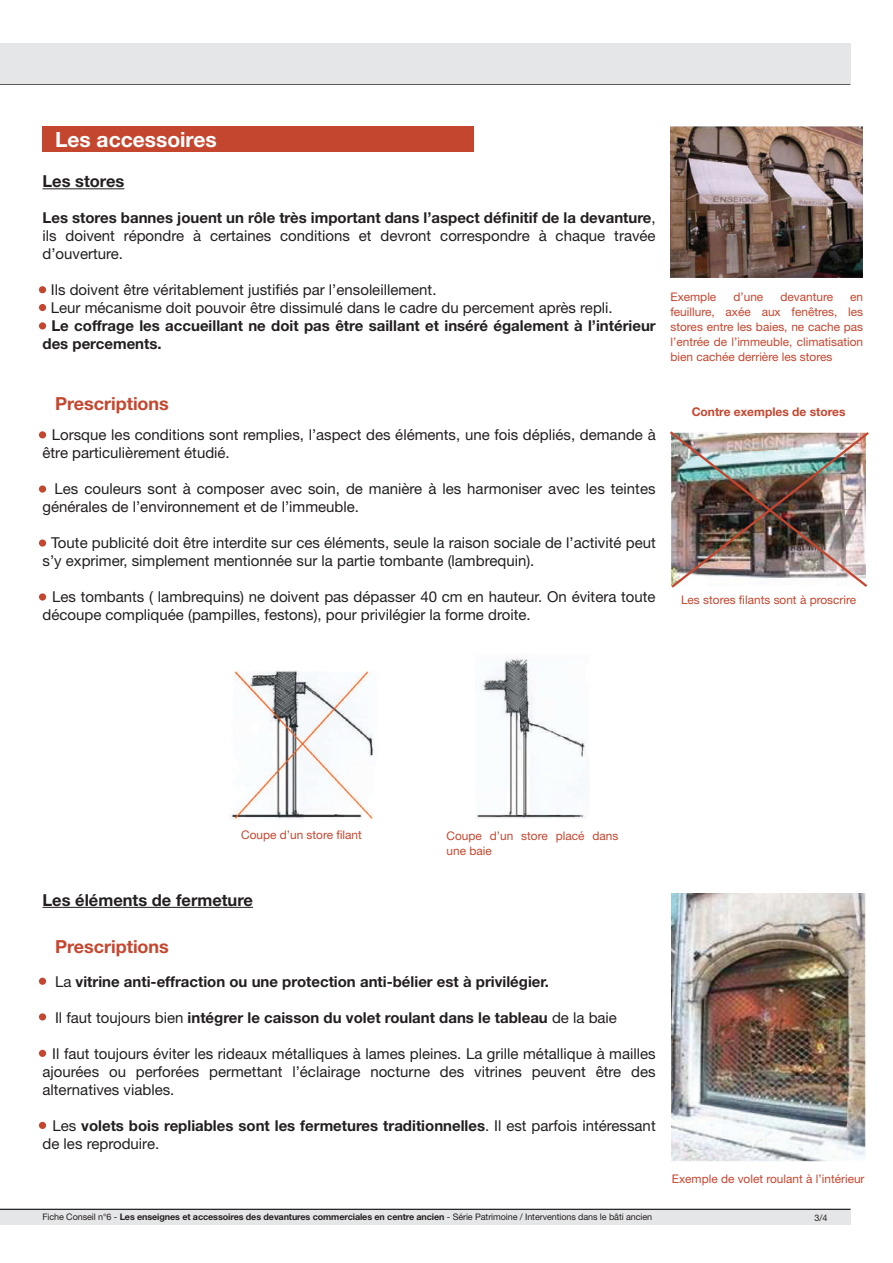
<style>
.page{position:relative;width:893px;height:1263px;background:#fff}
.page>*{position:absolute;margin:0;border:0;box-sizing:border-box;transform-origin:0 0}
.t1{font:700 21px "Helvetica Neue LT Std";color:#fff}
.t2{font:700 18px "Helvetica Neue LT Std";color:#c5462f}
.t3{font:700 16.5px "Helvetica Neue LT Std";color:#231f20}
.t4{font:15px/18px "Helvetica Neue LT Std";color:#231f20}
.t5{font:700 15px/18px "Helvetica Neue LT Std";color:#231f20}
.t6{font:700 12px "Helvetica Neue LT Std";color:#c5462f}
.t7{font:11.85px/15px "Helvetica Neue LT Std";color:#c5462f;text-align:justify}
.t8{font:700 9px "Helvetica Neue LT Std";letter-spacing:-.01em;color:#231f20}
.t9{font:9px "Helvetica Neue LT Std";letter-spacing:-.01em;color:#231f20}
.s1{font-weight:700}
.s2{font-weight:400}
</style>
<div class="page">
<hr style="left:0;top:84px;width:850px;height:1px;background:#000">
<div style="left:0;top:43px;width:850px;height:41px;background:#e5e6e7"></div>
<div style="left:43px;top:126px;width:431px;height:26px;background:#c5462f"></div>
<div style="left:0;top:1209px;width:850px;height:16px;background:#e5e6e7"></div>
<hr style="left:0;top:1209px;width:850px;height:1px;background:#000">
<img style="left:476px;top:658px;width:109px;height:161px">
<img style="left:230px;top:670px;width:144px;height:150px">
<img style="left:670px;top:126px;width:193px;height:152px">
<hr style="left:43px;top:188px;width:81px;height:1px;background:#231f20">
<div style="left:39px;top:286px;width:7px;height:7px;background:#c5462f;border-radius:50%"></div>
<div style="left:39px;top:304px;width:7px;height:7px;background:#c5462f;border-radius:50%"></div>
<div style="left:39px;top:322px;width:7px;height:7px;background:#c5462f;border-radius:50%"></div>
<div style="left:39px;top:431px;width:7px;height:7px;background:#c5462f;border-radius:50%"></div>
<div style="left:39px;top:485px;width:7px;height:8px;background:#c5462f;border-radius:50%"></div>
<div style="left:39px;top:539px;width:7px;height:8px;background:#c5462f;border-radius:50%"></div>
<div style="left:39px;top:593px;width:7px;height:8px;background:#c5462f;border-radius:50%"></div>
<hr style="left:43px;top:907px;width:210px;height:1px;background:#231f20">
<div style="left:39px;top:978px;width:7px;height:7px;background:#c5462f;border-radius:50%"></div>
<div style="left:39px;top:1013px;width:7px;height:7px;background:#c5462f;border-radius:50%"></div>
<div style="left:39px;top:1050px;width:7px;height:7px;background:#c5462f;border-radius:50%"></div>
<div style="left:39px;top:1122px;width:7px;height:7px;background:#c5462f;border-radius:50%"></div>
<img style="left:670px;top:431px;width:199px;height:157px">
<img style="left:671px;top:893px;width:194px;height:268px">
<h1 class="t1" style="left:55px;top:126px;width:163px">Les accessoires</h1>
<p class="t3" style="left:43px;top:171px;width:83px">Les stores</p>
<p class="t4" style="left:43px;top:209px;width:615px;text-align:justify"><span class="s1">Les stores bannes jouent un rôle très important dans l’aspect définitif de la devanture</span>, ils doivent répondre à certaines conditions et devront correspondre à chaque travée d’ouverture.</p>
<p class="t4" style="left:51px;top:281px;width:563px">Ils doivent être véritablement justifiés par l’ensoleillement.<br>Leur mécanisme doit pouvoir être dissimulé dans le cadre du percement après repli.</p>
<p class="t5" style="left:43px;top:316px;width:615px;text-indent:9px">Le coffrage les accueillant ne doit pas être saillant et inséré également à l’intérieur des percements.</p>
<p class="t2" style="left:55px;top:393px;width:115px">Prescriptions</p>
<p class="t4" style="left:43px;top:426px;width:615px;text-indent:9px">Lorsque les conditions sont remplies, l’aspect des éléments, une fois dépliés, demande à être particulièrement étudié.</p>
<p class="t4" style="left:43px;top:480px;width:615px;text-indent:12px">Les couleurs sont à composer avec soin, de manière à les harmoniser avec les teintes générales de l’environnement et de l’immeuble.</p>
<p class="t4" style="left:43px;top:534px;width:615px;text-indent:9px">Toute publicité doit être interdite sur ces éléments, seule la raison sociale de l’activité peut s’y exprimer, simplement mentionnée sur la partie tombante (lambrequin).</p>
<p class="t4" style="left:43px;top:588px;width:615px;text-indent:10px">Les tombants ( lambrequins) ne doivent pas dépasser 40 cm en hauteur. On évitera toute découpe compliquée (pampilles, festons), pour privilégier la forme droite.</p>
<p class="t7" style="left:670px;top:289px;width:47px">Exemple</p>
<p class="t7" style="left:733px;top:289px;width:31px">d’une</p>
<p class="t7" style="left:780px;top:289px;width:54px">devanture</p>
<p class="t7" style="left:670px;top:289px;width:194px;text-indent:180px">en feuillure, axée aux fenêtres, les stores entre les baies, ne cache pas l’entrée de l’immeuble, climatisation bien cachée derrière les stores</p>
<p class="t6" style="left:692px;top:404px;width:155px">Contre exemples de stores</p>
<p class="t7" style="left:681px;top:592px;width:177px">Les stores filants sont à proscrire</p>
<p class="t7" style="left:241px;top:827px;width:122px">Coupe d’un store filant</p>
<p class="t7" style="left:446px;top:828px;width:173px">Coupe d’un store placé dans une baie</p>
<p class="t3" style="left:43px;top:890px;width:212px">Les éléments de fermeture</p>
<p class="t2" style="left:55px;top:936px;width:115px">Prescriptions</p>
<p class="t5" style="left:55px;top:972px;width:496px"><span class="s2">La</span> vitrine anti-effraction ou une protection anti-bélier est à privilégier.</p>
<p class="t5" style="left:55px;top:1008px;width:563px"><span class="s2">Il faut toujours bien</span> intégrer le caisson du volet roulant dans le tableau <span class="s2">de la baie</span></p>
<p class="t4" style="left:43px;top:1044px;width:615px;text-align:justify;text-indent:10px">Il faut toujours éviter les rideaux métalliques à lames pleines. La grille métallique à mailles ajourées ou perforées permettant l’éclairage nocturne des vitrines peuvent être des alternatives viables.</p>
<p class="t5" style="left:43px;top:1116px;width:615px;text-indent:10px"><span class="s2">Les</span> volets bois repliables sont les fermetures traditionnelles<span class="s2">. Il est parfois intéressant de les reproduire.</span></p>
<p class="t8" style="left:43px;top:1211px;width:611px"><span class="s2">Fiche Conseil n°6 -</span> Les enseignes et accessoires des devantures commerciales en centre ancien <span class="s2">- Série Patrimoine / Interventions dans le bâti ancien</span></p>
<p class="t9" style="left:107px;top:1212px;width:7px">2</p>
<p class="t9" style="left:136px;top:1212px;width:107px">couvertures dans l Rhône</p>
<p class="t7" style="left:672px;top:1171px;width:194px">Exemple de volet roulant à l’intérieur</p>
<p class="t9" style="left:815px;top:1212px;width:14px">3/4</p>
</div>
